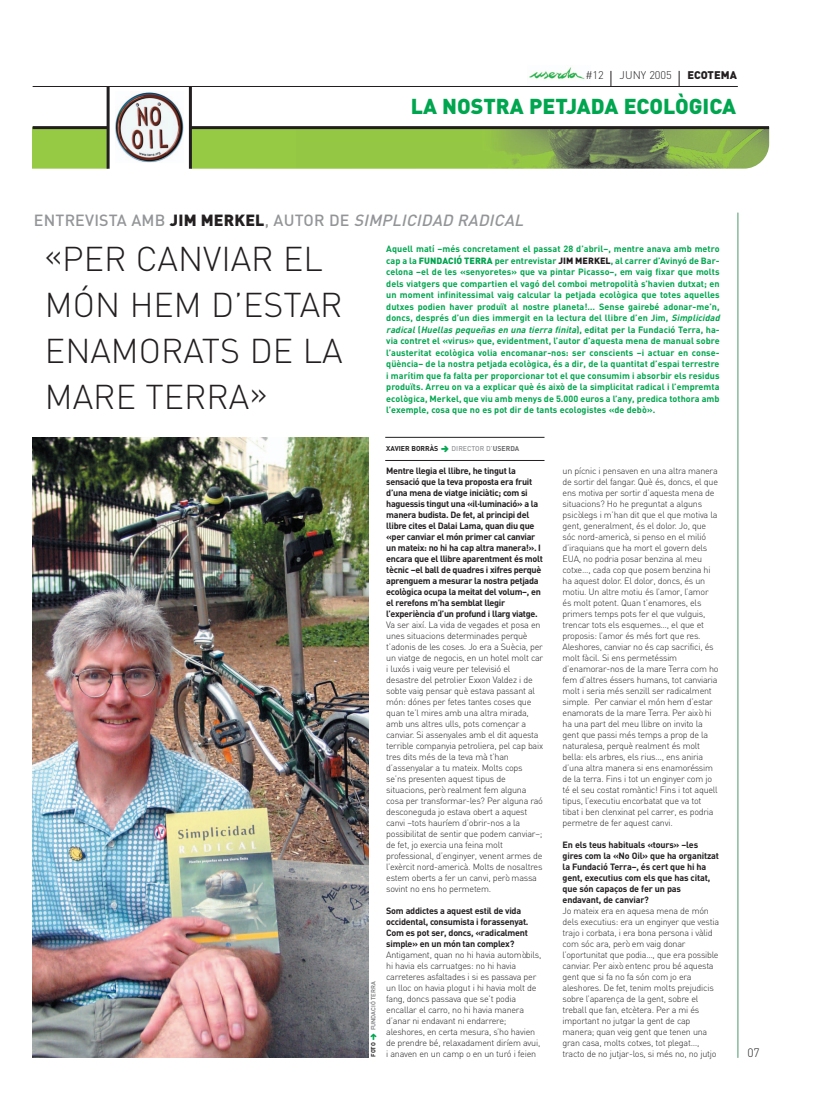
<style>
.page{position:relative;width:823px;height:1106px;background:#fff}
.page>*{position:absolute;margin:0;border:0;box-sizing:border-box;transform-origin:0 0}
.t1{font:300 34px/46px "DIN";color:#231f20}
.t2{font:900 21.3px "DIN";color:#00a54f}
.t3{font:500 16px "DIN";letter-spacing:.01em;color:#939598}
.t4{font:300 12px "DIN";color:#231f20}
.t5{font:300 11px "DIN";color:#231f20}
.t6{font:900 11px "DIN";color:#231f20}
.t7{font:300 9px/11px "DIN";letter-spacing:-.025em;color:#231f20}
.t8{font:700 9px/11.5px "DIN";letter-spacing:.005em;color:#00a54f}
.t9{font:700 9px/11px "DIN";letter-spacing:-.035em;color:#231f20}
.t10{font:700 9px/11px "DIN";letter-spacing:-.015em;color:#231f20}
.t11{font:500 7px "DIN";color:#939598}
.t12{font:700 7px "DIN";color:#231f20}
.t13{font:500 6px "DIN";color:#6c6d70}
.t14{font:700 6px "DIN";color:#231f20}
.s1{font-weight:900;color:#231f20}
.s2{font-style:italic}
.s3{font-weight:900}
.s4{font-weight:700;color:#6c6d70}
</style>
<div class="page">
<svg style="left:32px;top:126px;width:738px;height:43px;background:#8bb34c"></svg>
<hr style="left:33px;top:126px;width:735px;height:3px;background:#231f20">
<div style="left:108px;top:86px;width:82px;height:83px;background:#fff"></div>
<img style="left:115px;top:92px;width:69px;height:71px">
<hr style="left:106px;top:86px;width:3px;height:83px;background:#231f20">
<hr style="left:189px;top:87px;width:3px;height:82px;background:#231f20">
<hr style="left:737px;top:213px;width:1px;height:844px;background:#80ca9c">
<svg style="left:678px;top:71px;width:1px;height:15px"></svg>
<svg style="left:610px;top:71px;width:1px;height:15px"></svg>
<img style="left:529px;top:67px;width:56px;height:13px">
<hr style="left:33px;top:86px;width:704px;height:1px;background:#231f20">
<hr style="left:385px;top:437px;width:159px;height:1px;background:#231f20">
<hr style="left:385px;top:460px;width:159px;height:1px;background:#231f20">
<img style="left:33px;top:437px;width:335px;height:620px">
<p class="t5" style="left:619px;top:68px;width:54px">JUNY 2005</p>
<p class="t6" style="left:687px;top:68px;width:51px">ECOTEMA</p>
<h2 class="t2" style="left:410px;top:94px;width:326px">LA NOSTRA PETJADA ECOLÒGICA</h2>
<p class="t5" style="left:585px;top:69px;width:20px">#12</p>
<h3 class="t3" style="left:34px;top:211px;width:494px">ENTREVISTA AMB <span class="s1">JIM MERKEL</span>, AUTOR DE <span class="s2">SIMPLICIDAD RADICAL</span></h3>
<p class="t8" style="left:386px;top:243px;width:337px">Aquell matí –més concretament el passat 28 d’abril–, mentre anava amb metro cap a la <span class="s3">FUNDACIÓ TERRA</span> per entrevistar <span class="s1">JIM MERKEL</span>, al carrer d’Avinyó de Bar&shy;celona –el de les «senyoretes» que va pintar Picasso–, em vaig fixar que molts dels viatgers que compartien el vagó del comboi metropolità s’havien dutxat; en un moment infinitessimal vaig calcular la petjada ecològica que totes aquelles dutxes podien haver produït al nostre planeta!… Sense gairebé adonar-me’n, doncs, després d’un dies immergit en la lectura del llibre d’en Jim, <span class="s2">Simplicidad radical</span> ( <span class="s2">Huellas pequeñas en una tierra finita</span>) , e d i t a t p e r l a F u n d a c i ó Te r ra , h a - via contret el «virus» que, evidentment, l’autor d’aquesta mena de manual sobre l’austeritat ecològica volia encomanar-nos: ser conscients –i actuar en conse&shy;qüència– de la nostra petjada ecològica, és a dir, de la quantitat d’espai terrestre i marítim que fa falta per proporcionar tot el que consumim i absorbir els residus produïts. Arreu on va a explicar què és això de la simplicitat radical i l’empremta ecològica, Merkel, que viu amb menys de 5.000 euros a l’any, predica tothora amb l’exemple, cosa que no es pot dir de tants ecologistes «de debò».</p>
<h1 class="t1" style="left:45px;top:236px;width:299px">«PER CANVIAR EL<br>MÓN HEM D’ESTAR<br>ENAMORATS DE LA<br>MARE TERRA»</h1>
<p class="t13" style="left:370px;top:1030px;width:51px;rotate:-90deg">FUNDACIÓ TERRA</p>
<p class="t14" style="left:370px;top:1056px;width:16px;rotate:-90deg">FOTO</p>
<p class="t12" style="left:386px;top:444px;width:54px">XAVIER BORRÀS</p>
<p class="t11" style="left:451px;top:444px;width:69px">DIRECTOR D’<span class="s4">USERDA</span></p>
<p class="t9" style="left:386px;top:465px;width:158px">Mentre llegia el llibre, he tingut la sensació que la teva proposta era fruit d’una mena de viatge iniciàtic; com si haguessis tingut una «il·luminació» a la manera budista. De fet, al principi del llibre cites el Dalai Lama, quan diu que «per canviar el món primer cal canviar un mateix: no hi ha cap altra manera!». I encara que el llibre aparentment és molt tècnic –el ball de quadres i xifres perquè aprenguem a mesurar la nostra petjada ecològica ocupa la meitat del volum–, en el rerefons m’ha semblat llegir l’experiència d’un profund i llarg viatge.</p>
<p class="t7" style="left:386px;top:619px;width:158px">Va ser així. La vida de vegades et posa en unes situacions determinades perquè t’adonis de les coses. Jo era a Suècia, per un viatge de negocis, en un hotel molt car i luxós i vaig veure per televisió el desastre del petrolier Exxon Valdez i de sobte vaig pensar què estava passant al món: dónes per fetes tantes coses que quan te’l mires amb una altra mirada, amb uns altres ulls, pots començar a canviar. Si assenyales amb el dit aquesta terrible companyia petroliera, pel cap baix tres dits més de la teva mà t’han d’assenyalar a tu mateix. Molts cops se’ns presenten aquest tipus de situacions, però realment fem alguna cosa per transformar-les? Per alguna raó desconeguda jo estava obert a aquest canvi –tots hauríem d’obrir-nos a la possibilitat de sentir que podem canviar–; de fet, jo exercia una feina molt professional, d’enginyer, venent armes de l’exèrcit nord-americà. Molts de nosaltres estem oberts a fer un canvi, però massa sovint no ens ho permetem.</p>
<p class="t9" style="left:386px;top:905px;width:144px">Som addictes a aquest estil de vida occidental, consumista i forassenyat.<br>Com es pot ser, doncs, «radicalment simple» en un món tan complex?</p>
<p class="t7" style="left:386px;top:949px;width:157px">Antigament, quan no hi havia automòbils, hi havia els carruatges: no hi havia carreteres asfaltades i si es passava per un lloc on havia plogut i hi havia molt de fang, doncs passava que se’t podia encallar el carro, no hi havia manera d’anar ni endavant ni endarrere; aleshores, en certa mesura, s’ho havien de prendre bé, relaxadament diríem avui, i anaven en un camp o en un turó i feien</p>
<p class="t7" style="left:562px;top:465px;width:157px">un pícnic i pensaven en una altra manera de sortir del fangar. Què és, doncs, el que ens motiva per sortir d’aquesta mena de situacions? Ho he preguntat a alguns psicòlegs i m’han dit que el que motiva la gent, generalment, és el dolor. Jo, que sóc nord-americà, si penso en el milió d’iraquians que ha mort el govern dels EUA, no podria posar benzina al meu cotxe..., cada cop que posem benzina hi ha aquest dolor. El dolor, doncs, és un motiu. Un altre motiu és l’amor, l’amor és molt potent. Quan t’enamores, els primers temps pots fer el que vulguis, trencar tots els esquemes…, el que et proposis: l’amor és més fort que res.<br>Aleshores, canviar no és cap sacrifici, és molt fàcil. Si ens permetéssim d’enamorar-nos de la mare Terra com ho fem d’altres éssers humans, tot canviaria molt i seria més senzill ser radicalment simple. Per canviar el món hem d’estar enamorats de la mare Terra. Per això hi ha una part del meu llibre on invito la gent que passi més temps a prop de la naturalesa, perquè realment és molt bella: els arbres, els rius…, ens aniria d’una altra manera si ens enamoréssim de la terra. Fins i tot un enginyer com jo té el seu costat romàntic! Fins i tot aquell tipus, l’executiu encorbatat que va tot tibat i ben clenxinat pel carrer, es podria permetre de fer aquest canvi.</p>
<p class="t10" style="left:562px;top:839px;width:158px">En els teus habituals «tours» –les gires com la «No Oil» que ha organitzat la Fundació Terra–, és cert que hi ha gent, executius com els que has citat, que són capaços de fer un pas endavant, de canviar?</p>
<p class="t7" style="left:562px;top:905px;width:158px">Jo mateix era en aquesa mena de món dels executius: era un enginyer que vestia trajo i corbata, i era bona persona i vàlid com sóc ara, però em vaig donar l’oportunitat que podia…, que era possible canviar. Per això entenc prou bé aquesta gent que si fa no fa són com jo era aleshores. De fet, tenim molts prejudicis sobre l’aparença de la gent, sobre el treball que fan, etcètera. Per a mi és important no jutgar la gent de cap manera; quan veig gent que tenen una gran casa, molts cotxes, tot plegat…, tracto de no jutjar-los, si més no, no jutjo</p>
<h3 class="t4" style="left:747px;top:1046px;width:14px">07</h3>
</div>
